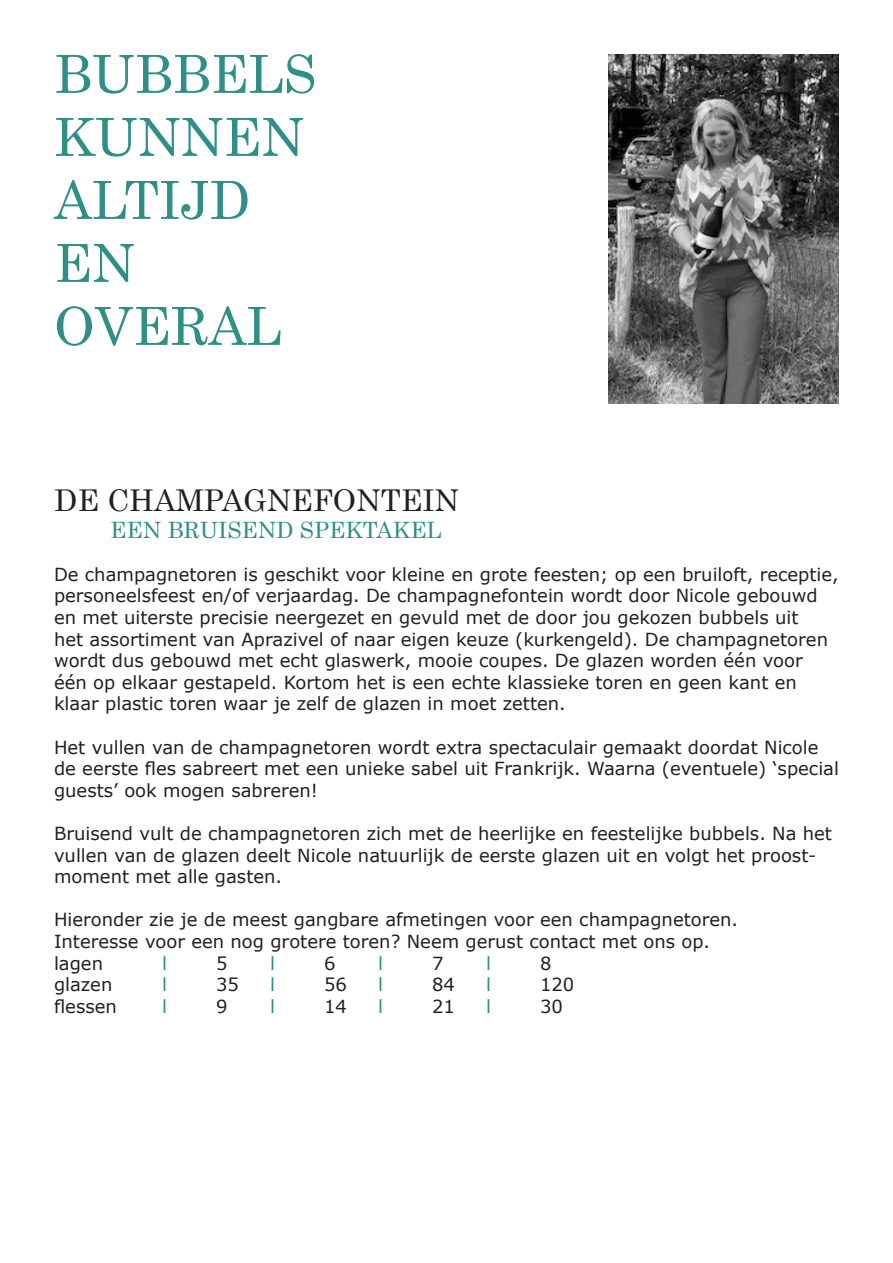
<style>
.page{position:relative;width:893px;height:1263px;background:#fff}
.page>*{position:absolute;margin:0;border:0;box-sizing:border-box;transform-origin:0 0}
.t1{font:52.5px "Century";color:#2f8e86}
.t2{font:30px "Century";color:#231f20}
.t3{font:22.5px "Century";color:#2f8e86}
.t4{font:18px/21.6px "Verdana";color:#231f20}
.t5{font:18px "Verdana";color:#2f8e86}
</style>
<div class="page">
<img style="left:608px;top:54px;width:231px;height:350px">
<p class="t1" style="left:54px;top:30px;width:264px">BUBBELS</p>
<p class="t1" style="left:54px;top:93px;width:251px">KUNNEN</p>
<p class="t1" style="left:54px;top:156px;width:198px">ALTIJD</p>
<p class="t1" style="left:54px;top:219px;width:82px">EN</p>
<p class="t1" style="left:54px;top:282px;width:229px">OVERAL</p>
<p class="t2" style="left:54px;top:474px;width:406px">DE CHAMPAGNEFONTEIN</p>
<p class="t3" style="left:110px;top:510px;width:333px">EEN BRUISEND SPEKTAKEL</p>
<p class="t4" style="left:54px;top:563px;width:786px">De champagnetoren is geschikt voor kleine en grote feesten; op een bruiloft, receptie, personeelsfeest en/of verjaardag. De champagnefontein wordt door Nicole gebouwd en met uiterste precisie neergezet en gevuld met de door jou gekozen bubbels uit<br>het assortiment van Aprazivel of naar eigen keuze (kurkengeld). De champagnetoren wordt dus gebouwd met echt glaswerk, mooie coupes. De glazen worden één voor één op elkaar gestapeld. Kortom het is een echte klassieke toren en geen kant en klaar plastic toren waar je zelf de glazen in moet zetten.</p>
<p class="t4" style="left:54px;top:736px;width:786px">Het vullen van de champagnetoren wordt extra spectaculair gemaakt doordat Nicole de eerste fles sabreert met een unieke sabel uit Frankrijk. Waarna (eventuele) ‘special guests’ ook mogen sabreren!</p>
<p class="t4" style="left:54px;top:822px;width:779px">Bruisend vult de champagnetoren zich met de heerlijke en feestelijke bubbels. Na het vullen van de glazen deelt Nicole natuurlijk de eerste glazen uit en volgt het proost&shy;moment met alle gasten.</p>
<p class="t4" style="left:54px;top:909px;width:686px">Hieronder zie je de meest gangbare afmetingen voor een champagnetoren.</p>
<p class="t4" style="left:54px;top:930px;width:657px">Interesse voor een nog grotere toren? Neem gerust contact met ons op.</p>
<p class="t4" style="left:54px;top:952px;width:51px">lagen</p>
<p class="t5" style="left:162px;top:951px;width:6px">l</p>
<p class="t4" style="left:216px;top:952px;width:13px">5</p>
<p class="t5" style="left:270px;top:951px;width:6px">l</p>
<p class="t4" style="left:324px;top:952px;width:13px">6</p>
<p class="t5" style="left:378px;top:951px;width:6px">l</p>
<p class="t4" style="left:432px;top:952px;width:13px">7</p>
<p class="t5" style="left:486px;top:951px;width:6px">l</p>
<p class="t4" style="left:540px;top:952px;width:13px">8</p>
<p class="t4" style="left:54px;top:974px;width:60px">glazen</p>
<p class="t5" style="left:162px;top:972px;width:6px">l</p>
<p class="t4" style="left:216px;top:974px;width:24px">35</p>
<p class="t5" style="left:270px;top:972px;width:6px">l</p>
<p class="t4" style="left:324px;top:974px;width:24px">56</p>
<p class="t5" style="left:378px;top:972px;width:6px">l</p>
<p class="t4" style="left:432px;top:974px;width:24px">84</p>
<p class="t5" style="left:486px;top:972px;width:6px">l</p>
<p class="t4" style="left:540px;top:974px;width:36px">120</p>
<p class="t4" style="left:54px;top:995px;width:64px">flessen</p>
<p class="t5" style="left:162px;top:994px;width:6px">l</p>
<p class="t4" style="left:216px;top:995px;width:13px">9</p>
<p class="t5" style="left:270px;top:994px;width:6px">l</p>
<p class="t4" style="left:324px;top:995px;width:24px">14</p>
<p class="t5" style="left:378px;top:994px;width:6px">l</p>
<p class="t4" style="left:432px;top:995px;width:24px">21</p>
<p class="t5" style="left:486px;top:994px;width:6px">l</p>
<p class="t4" style="left:540px;top:995px;width:24px">30</p>
</div>
